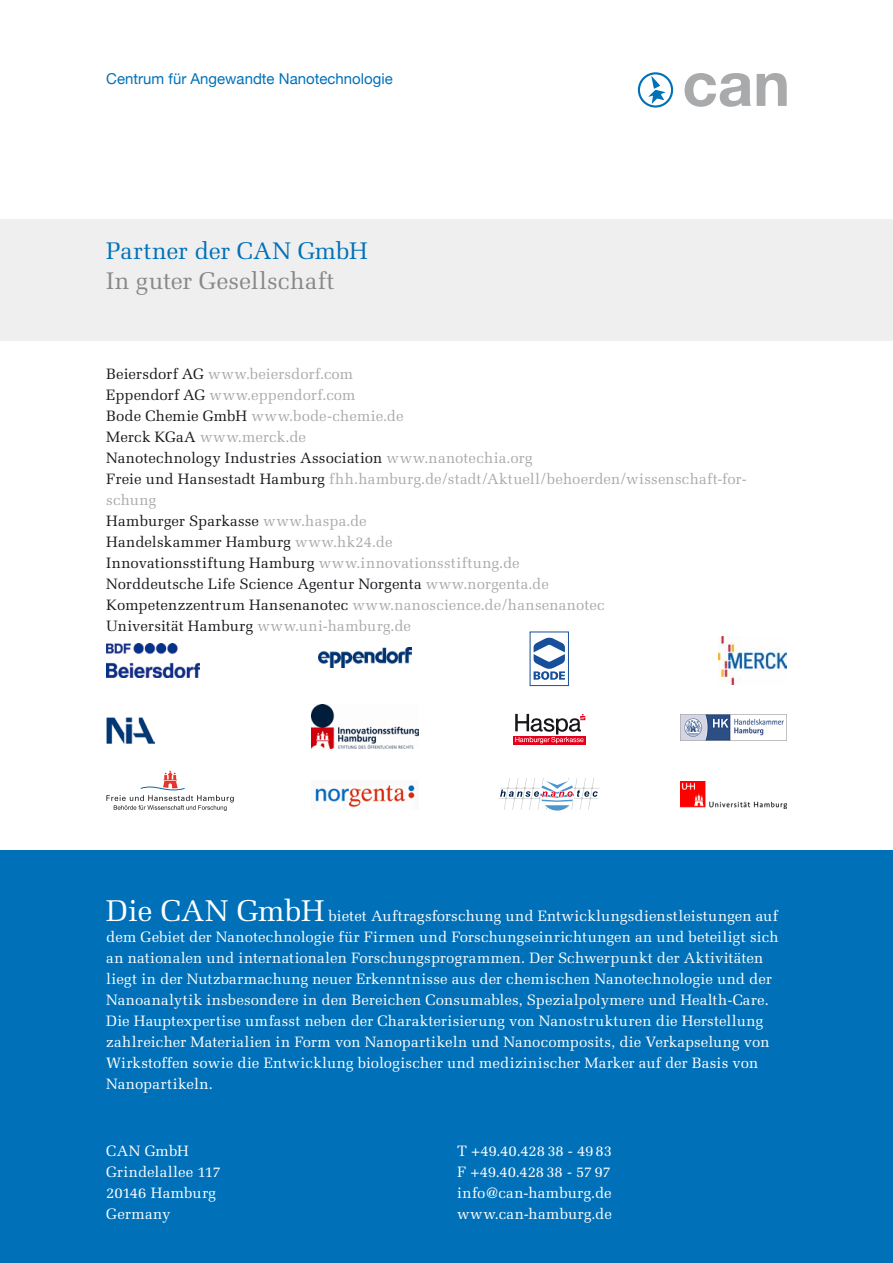
<style>
.page{position:relative;width:893px;height:1263px;background:#fff}
.page>*{position:absolute;margin:0;border:0;box-sizing:border-box;transform-origin:0 0}
.t1{font:24px "Melior";letter-spacing:.01em;color:#87888a}
.t2{font:24px "Melior";color:#0071b9}
.t3{font:15px/21px "Melior";letter-spacing:.01em;color:#fff}
.t4{font:15px/21px "Melior";letter-spacing:.01em;color:#a9aaac}
.t5{font:15px "Helvetica Neue";color:#0071b9}
.s1{color:#1a171c}
.s2{font-size:30px}
</style>
<div class="page">
<svg style="left:685px;top:73px;width:66px;height:34px"></svg>
<svg style="left:757px;top:73px;width:30px;height:33px"></svg>
<svg style="left:638px;top:72px;width:35px;height:36px"></svg>
<div style="left:0;top:850px;width:893px;height:413px;background:#0071b9"></div>
<div style="left:0;top:219px;width:893px;height:121px;background:#efefef"></div>
<img style="left:312px;top:705px;width:106px;height:43px">
<img style="left:315px;top:785px;width:100px;height:23px">
<img style="left:318px;top:648px;width:93px;height:19px">
<img style="left:680px;top:782px;width:107px;height:27px">
<img style="left:680px;top:715px;width:107px;height:25px">
<img style="left:719px;top:637px;width:68px;height:48px">
<svg style="left:106px;top:771px;width:128px;height:40px"></svg>
<img style="left:106px;top:644px;width:94px;height:33px">
<img style="left:106px;top:718px;width:48px;height:25px">
<div style="left:513px;top:736px;width:72px;height:8px;background:#e2001a"></div>
<svg style="left:515px;top:714px;width:70px;height:29px"></svg>
<svg style="left:499px;top:778px;width:101px;height:32px"></svg>
<svg style="left:534px;top:638px;width:31px;height:42px"></svg>
<div style="left:530px;top:631px;width:39px;height:55px;border:1px solid #174f9b"></div>
<p class="t5" style="left:106px;top:69px;width:288px">Centrum für Angewandte Nanotechnologie</p>
<h1 class="t2" style="left:106px;top:237px;width:263px">Partner der CAN GmbH</h1>
<h1 class="t1" style="left:106px;top:267px;width:230px">In guter Gesellschaft</h1>
<p class="t4" style="left:106px;top:364px;width:642px"><span class="s1">Beiersdorf AG</span> www.beiersdorf.com<br><span class="s1">Eppendorf AG</span> www.eppendorf.com<br><span class="s1">Bode Chemie GmbH</span> www.bode-chemie.de<br><span class="s1">Merck KGaA</span> www.merck.de<br><span class="s1">Nanotechnology Industries Association</span> www.nanotechia.org<br><span class="s1">Freie und Hansestadt Hamburg</span> fhh.hamburg.de/stadt/Aktuell/behoerden/wissenschaft-for&shy;schung<br><span class="s1">Hamburger Sparkasse</span> www.haspa.de<br><span class="s1">Handelskammer Hamburg</span> www.hk24.de<br><span class="s1">Innovationsstiftung Hamburg</span> www.innovationsstiftung.de<br><span class="s1">Norddeutsche Life Science Agentur Norgenta</span> www.norgenta.de<br><span class="s1">Kompetenzzentrum Hansenanotec</span> www.nanoscience.de/hansenanotec<br><span class="s1">Universität Hamburg</span> www.uni-hamburg.de</p>
<p class="t3" style="left:106px;top:905px;width:674px"><span class="s2">Die CAN GmbH</span> bietet Auftragsforschung und Entwicklungsdienstleistungen auf dem Gebiet der Nanotechnologie für Firmen und Forschungseinrichtungen an und beteiligt sich an nationalen und internationalen Forschungsprogrammen. Der Schwerpunkt der Aktivitäten liegt in der Nutzbarmachung neuer Erkenntnisse aus der chemischen Nanotechnologie und der Nanoanalytik insbesondere in den Bereichen Consumables, Spezialpolymere und Health-Care.<br>Die Hauptexpertise umfasst neben der Charakterisierung von Nanostrukturen die Herstellung zahlreicher Materialien in Form von Nanopartikeln und Nanocomposits, die Verkapselung von Wirkstoffen sowie die Entwicklung biologischer und medizinischer Marker auf der Basis von Nanopartikeln.</p>
<p class="t3" style="left:106px;top:1141px;width:116px">CAN GmbH<br>Grindelallee 117<br>20146 Hamburg<br>Germany</p>
<p class="t3" style="left:457px;top:1141px;width:156px;text-align:justify">T +49.40.428 38 - 49 83<br>F +49.40.428 38 - 57 97 info@can-hamburg.de www.can-hamburg.de</p>
</div>
